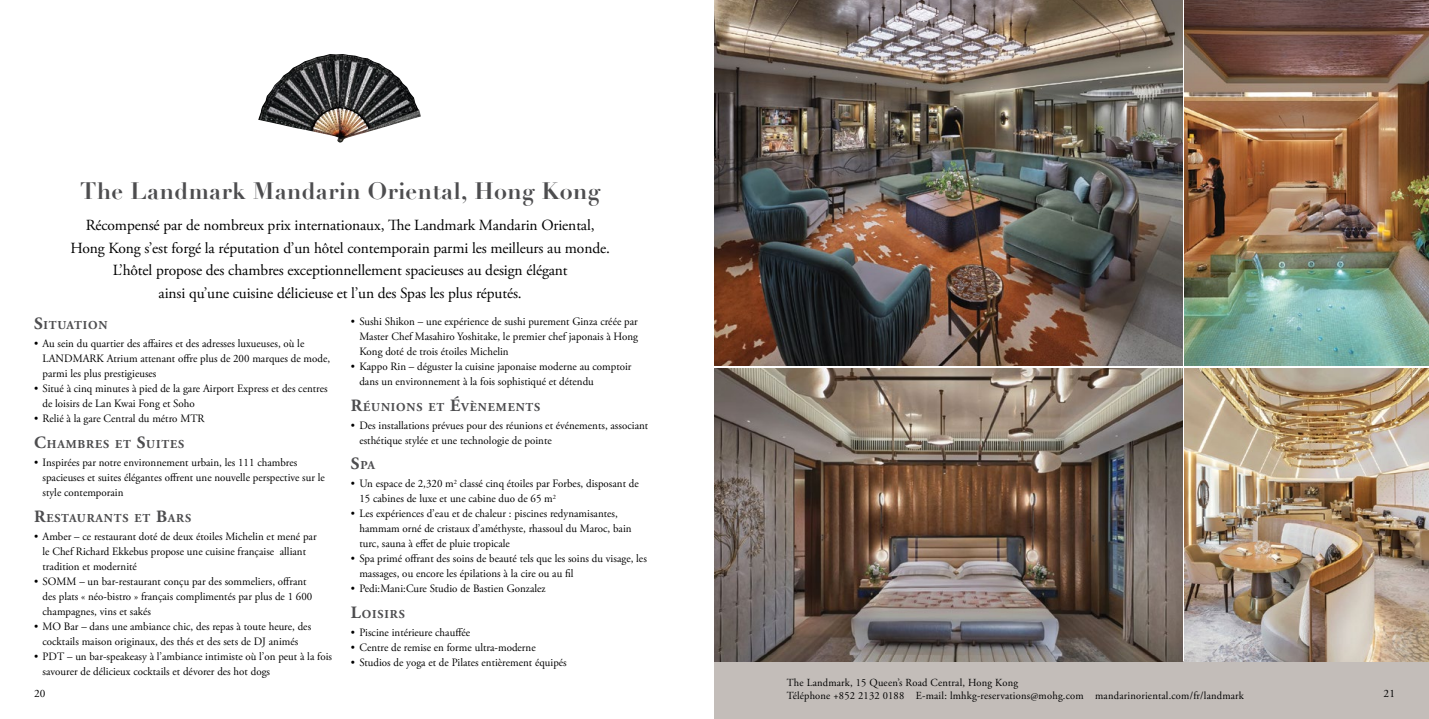
<style>
.page{position:relative;width:1429px;height:719px;background:#fff}
.page>*{position:absolute;margin:0;border:0;box-sizing:border-box;transform-origin:0 0}
.t1{font:700 23.25px "Didot";letter-spacing:.01em;color:#4d4d4f}
.t2{font:15.45px/22.5px "Adobe Garamond Pro";letter-spacing:-.02em;color:#000;text-align:center}
.t3{font:700 12.15px "Adobe Garamond Pro";letter-spacing:.07em;color:#4d4d4f}
.t4{font:11.25px/15px "Adobe Garamond Pro";letter-spacing:.005em;color:#000}
.t5{font:10.8px/12.8px "Adobe Garamond Pro";letter-spacing:.02em;color:#000}
.s1{font-size:17.25px}
</style>
<div class="page">
<img style="left:258px;top:54px;width:163px;height:88px">
<div style="left:714px;top:661px;width:715px;height:58px;background:#c3bdb9"></div>
<img style="left:714px;top:0;width:468px;height:366px">
<img style="left:1184px;top:368px;width:245px;height:293px">
<img style="left:714px;top:368px;width:468px;height:293px">
<img style="left:1184px;top:0;width:245px;height:366px">
<h1 class="t1" style="left:80px;top:176px;width:522px">The Landmark Mandarin Oriental, Hong Kong</h1>
<p class="t2" style="left:70px;top:215px;width:541px">Récompensé par de nombreux prix internationaux, The Landmark Mandarin Oriental, Hong Kong s’est forgé la réputation d’un hôtel contemporain parmi les meilleurs au monde.<br>L’hôtel propose des chambres exceptionnellement spacieuses au design élégant<br>ainsi qu’une cuisine délicieuse et l’un des Spas les plus réputés.</p>
<p class="t3" style="left:34px;top:318px;width:75px"><span class="s1">S</span>ITUATION</p>
<p class="t4" style="left:43px;top:337px;width:289px;text-indent:-9px">• Au sein du quartier des affaires et des adresses luxueuses, où le<br>LANDMARK Atrium attenant offre plus de 200 marques de mode, parmi les plus prestigieuses</p>
<p class="t4" style="left:43px;top:382px;width:287px;text-indent:-9px">• Situé à cinq minutes à pied de la gare Airport Express et des centres de loisirs de Lan Kwai Fong et Soho</p>
<p class="t4" style="left:34px;top:412px;width:172px">• Relié à la gare Central du métro MTR</p>
<p class="t3" style="left:34px;top:437px;width:151px"><span class="s1">C</span>HAMBRES ET <span class="s1">S</span>UITES</p>
<p class="t4" style="left:43px;top:455px;width:284px;text-indent:-9px">• Inspirées par notre environnement urbain, les 111 chambres spacieuses et suites élégantes offrent une nouvelle perspective sur le style contemporain</p>
<p class="t3" style="left:34px;top:511px;width:158px"><span class="s1">R</span>ESTAURANTS ET <span class="s1">B</span>ARS</p>
<p class="t4" style="left:43px;top:529px;width:276px;text-indent:-9px">• Amber – ce restaurant doté de deux étoiles Michelin et mené par le Chef Richard Ekkebus propose une cuisine française alliant tradition et modernité</p>
<p class="t4" style="left:43px;top:574px;width:271px;text-indent:-9px">• SOMM – un bar-restaurant conçu par des sommeliers, offrant des plats « néo-bistro » français complimentés par plus de 1 600 champagnes, vins et sakés</p>
<p class="t4" style="left:34px;top:619px;width:279px;text-align:center">• MO Bar – dans une ambiance chic, des repas à toute heure, des cocktails maison originaux, des thés et des sets de DJ animés</p>
<p class="t4" style="left:43px;top:649px;width:291px;text-indent:-9px">• PDT – un bar-speakeasy à l’ambiance intimiste où l’on peut à la fois savourer de délicieux cocktails et dévorer des hot dogs</p>
<p class="t4" style="left:359px;top:314px;width:280px;text-align:justify;text-indent:-9px">• Sushi Shikon – une expérience de sushi purement Ginza créée par Master Chef Masahiro Yoshitake, le premier chef japonais à Hong Kong doté de trois étoiles Michelin</p>
<p class="t4" style="left:359px;top:359px;width:274px;text-indent:-9px">• Kappo Rin – déguster la cuisine japonaise moderne au comptoir dans un environnement à la fois sophistiqué et détendu</p>
<p class="t3" style="left:351px;top:400px;width:190px"><span class="s1">R</span>ÉUNIONS ET <span class="s1">É</span>VÈNEMENTS</p>
<p class="t4" style="left:359px;top:418px;width:290px;text-indent:-9px">• Des installations prévues pour des réunions et événements, associant esthétique stylée et une technologie de pointe</p>
<p class="t3" style="left:351px;top:458px;width:26px"><span class="s1">S</span>PA</p>
<p class="t4" style="left:359px;top:476px;width:281px;text-indent:-9px">• Un espace de 2,320 m<sup>2</sup> classé cinq étoiles par Forbes, disposant de<br>15 cabines de luxe et une cabine duo de 65 m<sup>2</sup></p>
<p class="t4" style="left:359px;top:506px;width:274px;text-indent:-9px">• Les expériences d’eau et de chaleur : piscines redynamisantes, hammam orné de cristaux d’améthyste, rhassoul du Maroc, bain turc, sauna à effet de pluie tropicale</p>
<p class="t4" style="left:359px;top:551px;width:289px;text-indent:-9px">• Spa primé offrant des soins de beauté tels que les soins du visage, les massages, ou encore les épilations à la cire ou au fil</p>
<p class="t4" style="left:351px;top:581px;width:196px">• Pedi:Mani:Cure Studio de Bastien Gonzalez</p>
<p class="t3" style="left:351px;top:607px;width:55px"><span class="s1">L</span>OISIRS</p>
<p class="t4" style="left:351px;top:625px;width:121px">• Piscine intérieure chauffée</p>
<p class="t4" style="left:351px;top:640px;width:186px">• Centre de remise en forme ultra-moderne</p>
<p class="t4" style="left:351px;top:655px;width:217px">• Studios de yoga et de Pilates entièrement équipés</p>
<p class="t5" style="left:787px;top:677px;width:459px">The Landmark, 15 Queen’s Road Central, Hong Kong<br>Téléphone +852 2132 0188 E-mail: lmhkg-reservations@mohg.com mandarinoriental.com/fr/landmark</p>
<p class="t4" style="left:34px;top:686px;width:13px">20</p>
<p class="t4" style="left:1383px;top:686px;width:13px">21</p>
</div>
